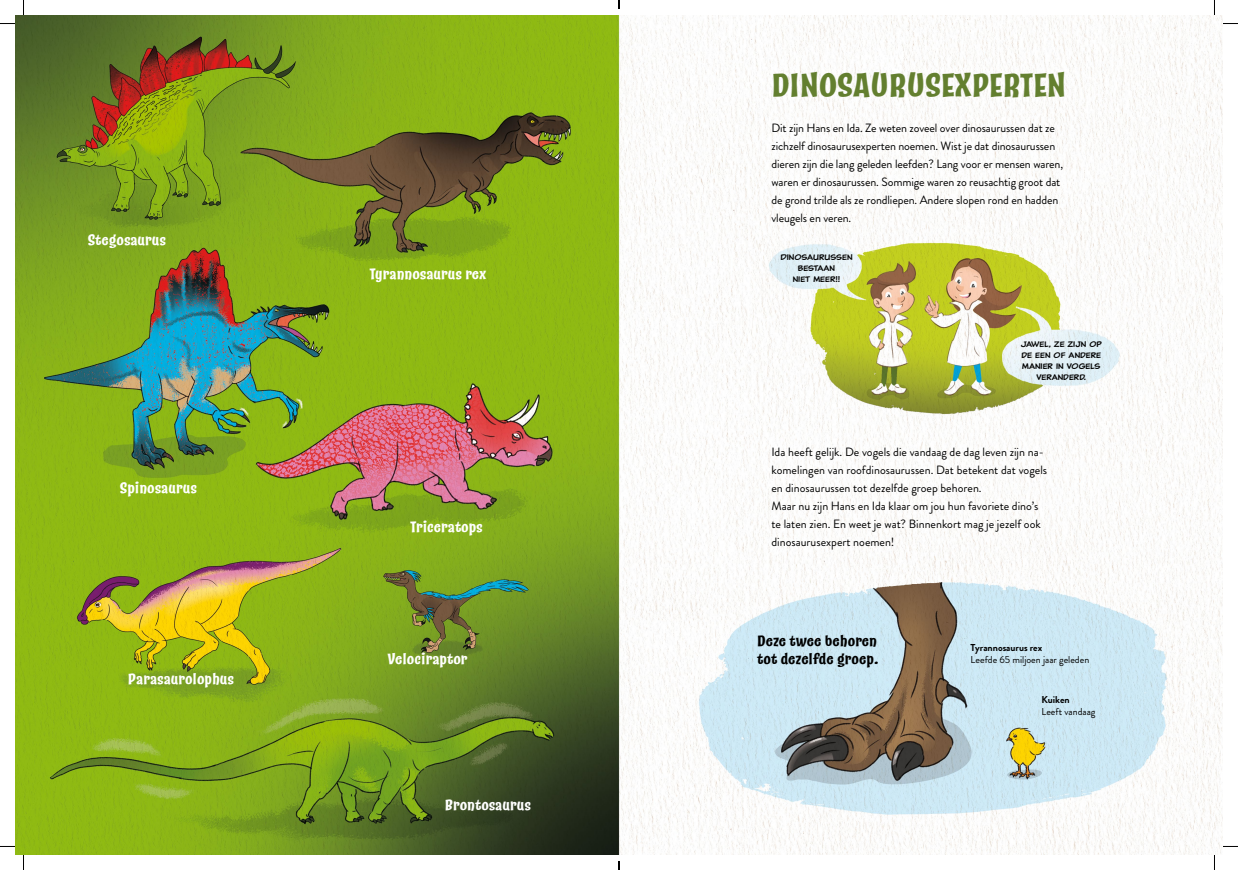
<style>
.page{position:relative;width:1238px;height:870px;background:#fff}
.page>*{position:absolute;margin:0;border:0;box-sizing:border-box;transform-origin:0 0}
.t1{font:700 32px "Catseye";color:#637f2f}
.t2{font:700 15px "Catseye";color:#fff}
.t3{font:700 15px/18px "Catseye";color:#000}
.t4{font:12px/18px "Brandon Grotesque";letter-spacing:-.01em;color:#000}
.t5{font:10px "Brandon Grotesque";color:#000}
.t6{font:700 10px "Brandon Grotesque";color:#000}
.t7{font:8px/11px "Classic Comic";color:#000;text-align:center}
</style>
<div class="page">
<img style="left:15px;top:15px;width:1208px;height:839px">
<svg style="left:0;top:23px;width:15px;height:1px"></svg>
<svg style="left:1223px;top:23px;width:15px;height:1px"></svg>
<svg style="left:23px;top:0;width:1px;height:15px"></svg>
<svg style="left:23px;top:854px;width:1px;height:15px"></svg>
<svg style="left:1214px;top:0;width:1px;height:15px"></svg>
<svg style="left:1214px;top:855px;width:1px;height:14px"></svg>
<svg style="left:618px;top:0;width:2px;height:9px"></svg>
<svg style="left:618px;top:861px;width:2px;height:8px"></svg>
<p class="t2" style="left:88px;top:230px;width:80px">Stegosaurus</p>
<p class="t2" style="left:120px;top:478px;width:78px">Spinosaurus</p>
<p class="t2" style="left:128px;top:668px;width:107px">Parasaurolophus</p>
<p class="t2" style="left:369px;top:264px;width:118px">Tyrannosaurus rex</p>
<p class="t2" style="left:410px;top:517px;width:74px">Triceratops</p>
<p class="t2" style="left:387px;top:649px;width:82px">Velociraptor</p>
<p class="t2" style="left:445px;top:794px;width:87px">Brontosaurus</p>
<h1 class="t1" style="left:771px;top:64px;width:296px">DINOSAURUSEXPERTEN</h1>
<p class="t4" style="left:771px;top:119px;width:293px">Dit zijn Hans en Ida. Ze weten zoveel over dinosaurussen dat ze zichzelf dinosaurusexperten noemen. Wist je dat dinosaurussen dieren zijn die lang geleden leefden? Lang voor er mensen waren, waren er dinosaurussen. Sommige waren zo reusachtig groot dat de grond trilde als ze rondliepen. Andere slopen rond en hadden vleugels en veren.</p>
<p class="t7" style="left:780px;top:252px;width:74px">DINOSAURUSSEN<br>BESTAAN<br>NIET MEER!!</p>
<p class="t7" style="left:1020px;top:338px;width:83px">JAWEL, ZE ZIJN OP<br>DE EEN OF ANDERE<br>MANIER IN VOGELS<br>VERANDERD.</p>
<p class="t4" style="left:771px;top:443px;width:277px">Ida heeft gelijk. De vogels die vandaag de dag leven zijn na&shy;komelingen van roofdinosaurussen. Dat betekent dat vogels en dinosaurussen tot dezelfde groep behoren.<br>Maar nu zijn Hans en Ida klaar om jou hun favoriete dino’s te laten zien. En weet je wat? Binnenkort mag je jezelf ook dinosaurusexpert noemen!</p>
<p class="t3" style="left:757px;top:631px;width:123px">Deze twee behoren tot dezelfde groep.</p>
<p class="t6" style="left:970px;top:640px;width:73px">Tyrannosaurus rex</p>
<p class="t5" style="left:970px;top:652px;width:120px">Leefde 65 miljoen jaar geleden</p>
<p class="t6" style="left:1041px;top:692px;width:30px">Kuiken</p>
<p class="t5" style="left:1041px;top:704px;width:55px">Leeft vandaag</p>
</div>
